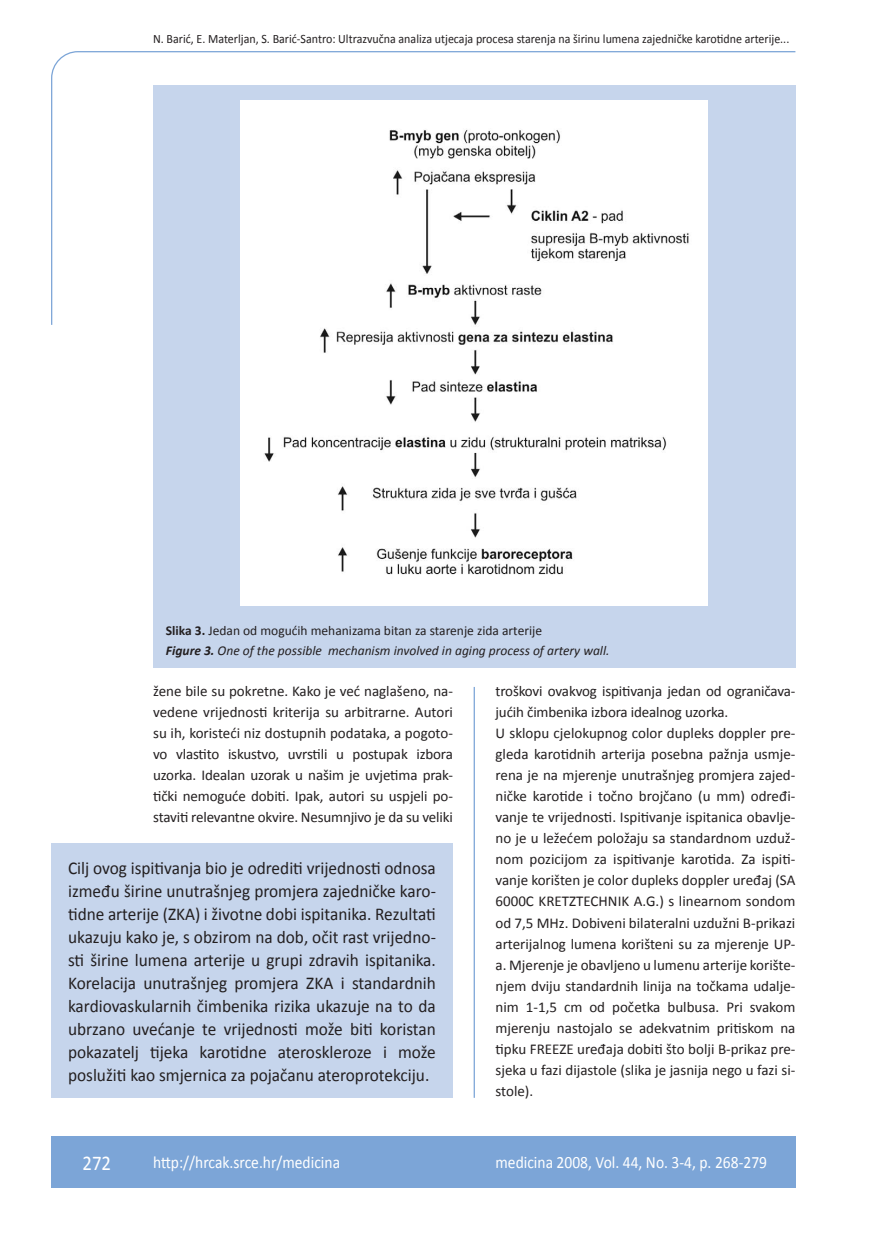
<style>
.page{position:relative;width:872px;height:1234px;background:#fff}
.page>*{position:absolute;margin:0;border:0;box-sizing:border-box;transform-origin:0 0}
.t1{font:21px "Calibri";color:#fff;scale:.9 1}
.anterfile{font:18px/23px "Calibri";color:#231f20;text-align:justify;scale:.96 1}
.t2{font:17.25px "Calibri";color:#fff;scale:.9 1}
.osnovni_tekst{font:15px/21px "Calibri";letter-spacing:-.01em;color:#231f20;text-align:justify}
.potpis_slika{font:italic 13.5px "Calibri";color:#231f20}
.potpis_slika-2{font:13.5px "Calibri";color:#231f20}
.glava{font:12.75px "Calibri";color:#231f20;scale:.94 1}
.s1{font-weight:700}
</style>
<div class="page">
<div style="left:153px;top:85px;width:642px;height:583px;background:#c6d5ec"></div>
<img style="left:240px;top:326px;width:468px;height:279px">
<div style="left:51px;top:843px;width:402px;height:254px;background:#c6d5ec"></div>
<svg style="left:51px;top:51px;width:745px;height:275px"></svg>
<hr style="left:473px;top:686px;width:2px;height:411px;background:#7ca5d7">
<div style="left:51px;top:1135px;width:744px;height:51px;background:#7ca5d7"></div>
<p class="glava" style="left:153px;top:30px;width:678px">N. Barić, E. Materljan, S. Barić-Santro: Ultrazvučna analiza utjecaja procesa starenja na širinu lumena zajedničke karotidne arterije...</p>
<p class="potpis_slika-2" style="left:166px;top:621px;width:378px"><span class="s1">Slika 3.</span> Jedan od mogućih mehanizama bitan za starenje zida arterije</p>
<p class="potpis_slika" style="left:166px;top:642px;width:445px"><span class="s1">Figure 3.</span> One of the possible mechanism involved in aging process of artery wall.</p>
<p class="osnovni_tekst" style="left:153px;top:680px;width:301px">žene bile su pokretne. Kako je već naglašeno, na&shy;vedene vrijednosti kriterija su arbitrarne. Autori su ih, koristeći niz dostupnih podataka, a pogoto&shy;vo vlastito iskustvo, uvrstili u postupak izbora uzorka. Idealan uzorak u našim je uvjetima prak&shy;tički nemoguće dobiti. Ipak, autori su uspjeli po&shy;staviti relevantne okvire. Nesumnjivo je da su veliki</p>
<p class="osnovni_tekst" style="left:495px;top:680px;width:300px">troškovi ovakvog ispitivanja jedan od ograničava&shy;jućih čimbenika izbora idealnog uzorka.</p>
<p class="osnovni_tekst" style="left:495px;top:722px;width:301px">U sklopu cjelokupnog color dupleks doppler pre&shy;gleda karotidnih arterija posebna pažnja usmje&shy;rena je na mjerenje unutrašnjeg promjera zajed&shy;ničke karotide i točno brojčano (u mm) određi&shy;vanje te vrijednosti. Ispitivanje ispitanica obavlje&shy;no je u ležećem položaju sa standardnom uzduž&shy;nom pozicijom za ispitivanje karotida. Za ispiti&shy;vanje korišten je color dupleks doppler uređaj (SA 6000C KRETZTECHNIK A.G.) s linearnom sondom od 7,5 MHz. Dobiveni bilateralni uzdužni B-prikazi arterijalnog lumena korišteni su za mjerenje UP&shy;a. Mjerenje je obavljeno u lumenu arterije korište&shy;njem dviju standardnih linija na točkama udalje&shy;nim 1-1,5 cm od početka bulbusa. Pri svakom mjerenju nastojalo se adekvatnim pritiskom na tipku FREEZE uređaja dobiti što bolji B-prikaz pre&shy;sjeka u fazi dijastole (slika je jasnija nego u fazi si&shy;stole).</p>
<p class="anterfile" style="left:68px;top:855px;width:385px">Cilj ovog ispitivanja bio je odrediti vrijednosti odnosa između širine unutrašnjeg promjera zajedničke karo&shy;tidne arterije (ZKA) i životne dobi ispitanika. Rezultati ukazuju kako je, s obzirom na dob, očit rast vrijedno&shy;sti širine lumena arterije u grupi zdravih ispitanika.<br>Korelacija unutrašnjeg promjera ZKA i standardnih kardiovaskularnih čimbenika rizika ukazuje na to da ubrzano uvećanje te vrijednosti može biti koristan pokazatelj tijeka karotidne ateroskleroze i može poslužiti kao smjernica za pojačanu ateroprotekciju.</p>
<p class="t1" style="left:82px;top:1149px;width:33px">272</p>
<p class="t2" style="left:153px;top:1150px;width:209px">http://hrcak.srce.hr/medicina</p>
<p class="t2" style="left:495px;top:1151px;width:303px">medicina 2008, Vol. 44, No. 3-4, p. 268-279</p>
</div>
